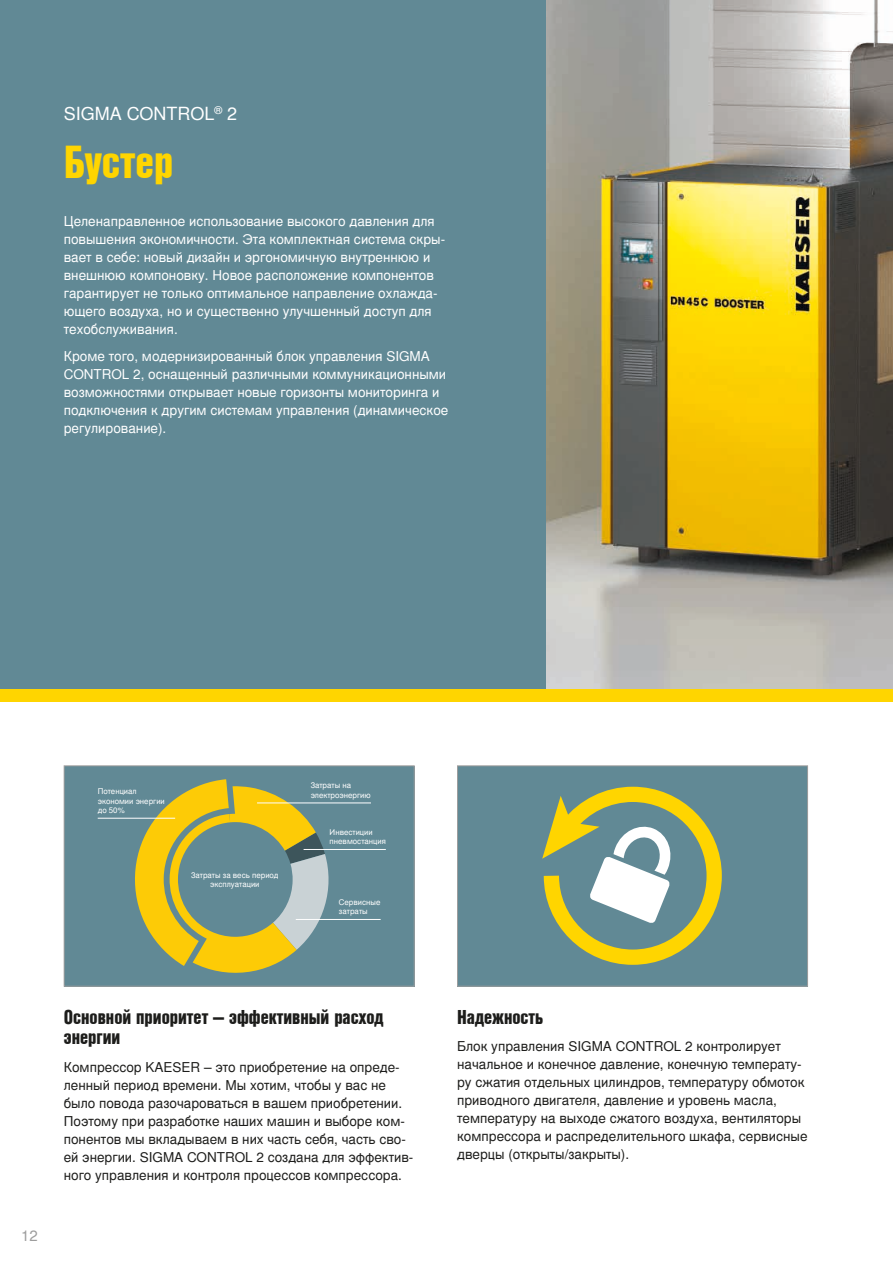
<style>
.page{position:relative;width:893px;height:1263px;background:#fff}
.page>*{position:absolute;margin:0;border:0;box-sizing:border-box;transform-origin:0 0}
.t1{font:45px "Nimbus San L Bla Con";color:#ffd500}
.t2{font:19.5px/19.5px "Nimbus San L Bla Con";color:#1d1d1b}
.t3{font:18px "Nimbus San L";color:#fff}
.t4{font:15px "Nimbus San L";color:#9d9d9d}
.t5{font:13.5px/18px "Nimbus San L";color:#1d1d1b}
.t6{font:13.5px/18px "Nimbus San L";color:#fff}
.t7{font:7.95px/9.4px "Nimbus San L";color:#fff}
</style>
<div class="page">
<div style="left:64px;top:766px;width:350px;height:220px;background:#618995"></div>
<svg style="left:131px;top:779px;width:204px;height:194px"></svg>
<hr style="left:257px;top:803px;width:114px;height:1px;background:#fff">
<hr style="left:98px;top:818px;width:77px;height:1px;background:#fff">
<hr style="left:304px;top:849px;width:82px;height:1px;background:#fff">
<hr style="left:296px;top:919px;width:85px;height:1px;background:#fff">
<div style="left:64px;top:765px;width:351px;height:221px;border:1px solid #9d9d9d"></div>
<div style="left:457px;top:766px;width:350px;height:220px;background:#618995"></div>
<svg style="left:542px;top:786px;width:180px;height:179px"></svg>
<div style="left:457px;top:765px;width:351px;height:221px;border:1px solid #9d9d9d"></div>
<img style="left:546px;top:0;width:347px;height:689px">
<div style="left:0;top:689px;width:893px;height:13px;background:#ffd500"></div>
<div style="left:0;top:0;width:546px;height:689px;background:#618995"></div>
<h3 class="t3" style="left:64px;top:103px;width:175px">SIGMA CONTROL<sup>®</sup> 2</h3>
<h1 class="t1" style="left:64px;top:128px;width:111px">Бустер</h1>
<p class="t6" style="left:64px;top:213px;width:383px">Целенаправленное использование высокого давления для повышения экономичности. Эта комплектная система скры&shy;вает в себе: новый дизайн и эргономичную внутреннюю и внешнюю компоновку. Новое расположение компонентов гарантирует не только оптимальное направление охлажда&shy;ющего воздуха, но и существенно улучшенный доступ для техобслуживания.</p>
<p class="t6" style="left:64px;top:348px;width:386px">Кроме того, модернизированный блок управления SIGMA CONTROL 2, оснащенный различными коммуникационными возможностями открывает новые горизонты мониторинга и подключения к другим системам управления (динамическое регулирование).</p>
<p class="t7" style="left:98px;top:787px;width:69px">Потенциал экономии энергии до 50%</p>
<p class="t7" style="left:311px;top:781px;width:62px">Затраты на электроэнергию</p>
<p class="t7" style="left:330px;top:827px;width:58px">Инвестиции пневмостанция</p>
<p class="t7" style="left:191px;top:870px;width:89px;text-align:center">Затраты за весь период эксплуатации</p>
<p class="t7" style="left:339px;top:897px;width:43px">Сервисные затраты</p>
<p class="t4" style="left:21px;top:1226px;width:18px">12</p>
<h2 class="t2" style="left:64px;top:1007px;width:321px">Основной приоритет — эффективный расход энергии</h2>
<p class="t5" style="left:64px;top:1059px;width:351px">Компрессор KAESER – это приобретение на опреде&shy;ленный период времени. Мы хотим, чтобы у вас не было повода разочароваться в вашем приобретении.<br>Поэтому при разработке наших машин и выборе ком&shy;понентов мы вкладываем в них часть себя, часть сво&shy;ей энергии. SIGMA CONTROL 2 создана для эффектив&shy;ного управления и контроля процессов компрессора.</p>
<h2 class="t2" style="left:457px;top:1007px;width:87px">Надежность</h2>
<p class="t5" style="left:457px;top:1038px;width:352px">Блок управления SIGMA CONTROL 2 контролирует начальное и конечное давление, конечную температу&shy;ру сжатия отдельных цилиндров, температуру обмоток приводного двигателя, давление и уровень масла, температуру на выходе сжатого воздуха, вентиляторы компрессора и распределительного шкафа, сервисные дверцы (открыты/закрыты).</p>
</div>
